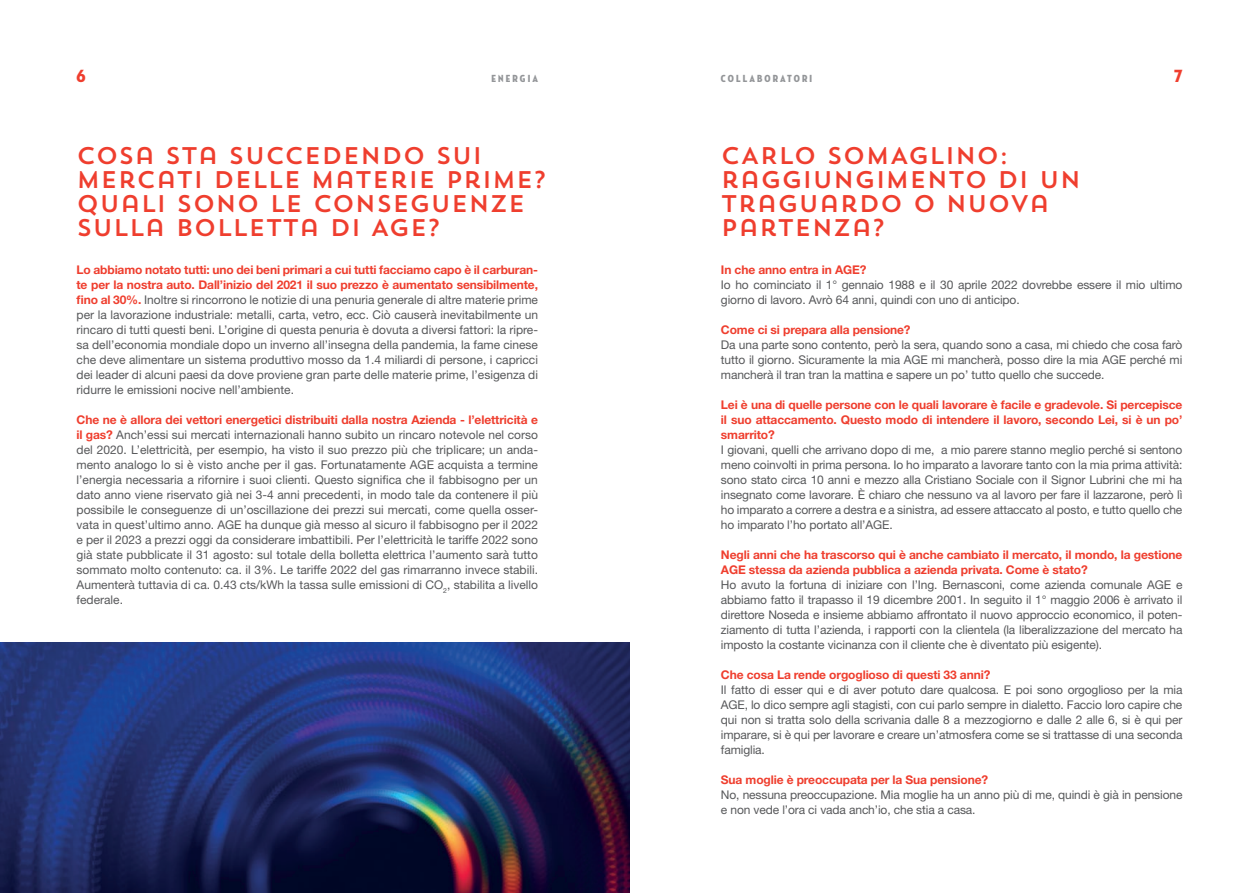
<style>
.page{position:relative;width:1259px;height:893px;background:#fff}
.page>*{position:absolute;margin:0;border:0;box-sizing:border-box;transform-origin:0 0}
.t1{font:24px/24px "Trend Sans One";color:#ef3e2e}
.t2{font:18px "Neutraface Condensed Titling";color:#ef3e2e}
.t3{font:12px/15px "Helvetica Neue LT Std";letter-spacing:-.01em;color:#57585a;text-align:justify}
.t4{font:700 12px/15px "Helvetica Neue LT Std";letter-spacing:-.01em;color:#ef3e2e;text-align:justify}
.t5{font:10.5px "Neutraface Condensed Titling";letter-spacing:.2em;color:#939598}
.s1{font-weight:700;color:#ef3e2e}
</style>
<div class="page">
<img style="left:0;top:642px;width:629px;height:251px">
<h2 class="t2" style="left:77px;top:65px;width:11px">6</h2>
<p class="t5" style="left:491px;top:72px;width:48px">ENERGIA</p>
<p class="t5" style="left:721px;top:72px;width:93px">COLLABORATORI</p>
<h2 class="t2" style="left:1174px;top:65px;width:10px">7</h2>
<h1 class="t1" style="left:77px;top:143px;width:471px">COSA STA SUCCEDENDO SUI<br>MERCATI DELLE MATERIE PRIME?<br>QUALI SONO LE CONSEGUENZE<br>SULLA BOLLETTA DI AGE?</h1>
<p class="t3" style="left:77px;top:262px;width:463px"><span class="s1">Lo abbiamo notato tutti: uno dei beni primari a cui tutti facciamo capo è il carburan&shy;te per la nostra auto. Dall’inizio del 2021 il suo prezzo è aumentato sensibilmente, fino al 30%.</span> Inoltre si rincorrono le notizie di una penuria generale di altre materie prime per la lavorazione industriale: metalli, carta, vetro, ecc. Ciò causerà inevitabilmente un rincaro di tutti questi beni. L’origine di questa penuria è dovuta a diversi fattori: la ripre&shy;sa dell’economia mondiale dopo un inverno all’insegna della pandemia, la fame cinese che deve alimentare un sistema produttivo mosso da 1.4 miliardi di persone, i capricci dei leader di alcuni paesi da dove proviene gran parte delle materie prime, l’esigenza di ridurre le emissioni nocive nell’ambiente.</p>
<p class="t3" style="left:77px;top:412px;width:463px"><span class="s1">Che ne è allora dei vettori energetici distribuiti dalla nostra Azienda - l’elettricità e il gas?</span> Anch’essi sui mercati internazionali hanno subito un rincaro notevole nel corso del 2020. L’elettricità, per esempio, ha visto il suo prezzo più che triplicare; un anda&shy;mento analogo lo si è visto anche per il gas. Fortunatamente AGE acquista a termine l’energia necessaria a rifornire i suoi clienti. Questo significa che il fabbisogno per un dato anno viene riservato già nei 3-4 anni precedenti, in modo tale da contenere il più possibile le conseguenze di un’oscillazione dei prezzi sui mercati, come quella osser&shy;vata in quest’ultimo anno. AGE ha dunque già messo al sicuro il fabbisogno per il 2022 e per il 2023 a prezzi oggi da considerare imbattibili. Per l’elettricità le tariffe 2022 sono già state pubblicate il 31 agosto: sul totale della bolletta elettrica l’aumento sarà tutto sommato molto contenuto: ca. il 3%. Le tariffe 2022 del gas rimarranno invece stabili.<br>Aumenterà tuttavia di ca. 0.43 cts/kWh la tassa sulle emissioni di CO<sub>2</sub>, stabilita a livello federale.</p>
<h1 class="t1" style="left:721px;top:143px;width:361px">CARLO SOMAGLINO:<br>RAGGIUNGIMENTO DI UN<br>TRAGUARDO O NUOVA<br>PARTENZA?</h1>
<p class="t4" style="left:721px;top:262px;width:147px">In che anno entra in AGE?</p>
<p class="t3" style="left:721px;top:277px;width:463px">Io ho cominciato il 1° gennaio 1988 e il 30 aprile 2022 dovrebbe essere il mio ultimo giorno di lavoro. Avrò 64 anni, quindi con uno di anticipo.</p>
<p class="t4" style="left:721px;top:322px;width:191px">Come ci si prepara alla pensione?</p>
<p class="t3" style="left:721px;top:337px;width:463px">Da una parte sono contento, però la sera, quando sono a casa, mi chiedo che cosa farò tutto il giorno. Sicuramente la mia AGE mi mancherà, posso dire la mia AGE perché mi mancherà il tran tran la mattina e sapere un po’ tutto quello che succede.</p>
<p class="t4" style="left:721px;top:397px;width:463px">Lei è una di quelle persone con le quali lavorare è facile e gradevole. Si percepisce il suo attaccamento. Questo modo di intendere il lavoro, secondo Lei, si è un po’ smarrito?</p>
<p class="t3" style="left:721px;top:442px;width:463px">I giovani, quelli che arrivano dopo di me, a mio parere stanno meglio perché si sentono meno coinvolti in prima persona. Io ho imparato a lavorare tanto con la mia prima attività: sono stato circa 10 anni e mezzo alla Cristiano Sociale con il Signor Lubrini che mi ha insegnato come lavorare. È chiaro che nessuno va al lavoro per fare il lazzarone, però lì ho imparato a correre a destra e a sinistra, ad essere attaccato al posto, e tutto quello che ho imparato l’ho portato all’AGE.</p>
<p class="t4" style="left:721px;top:547px;width:463px">Negli anni che ha trascorso qui è anche cambiato il mercato, il mondo, la gestione<br>AGE stessa da azienda pubblica a azienda privata. Come è stato?</p>
<p class="t3" style="left:721px;top:577px;width:463px">Ho avuto la fortuna di iniziare con l’Ing. Bernasconi, come azienda comunale AGE e abbiamo fatto il trapasso il 19 dicembre 2001. In seguito il 1° maggio 2006 è arrivato il direttore Noseda e insieme abbiamo affrontato il nuovo approccio economico, il poten&shy;ziamento di tutta l’azienda, i rapporti con la clientela (la liberalizzazione del mercato ha imposto la costante vicinanza con il cliente che è diventato più esigente).</p>
<p class="t4" style="left:721px;top:667px;width:271px">Che cosa La rende orgoglioso di questi 33 anni?</p>
<p class="t3" style="left:721px;top:682px;width:463px">Il fatto di esser qui e di aver potuto dare qualcosa. E poi sono orgoglioso per la mia AGE, lo dico sempre agli stagisti, con cui parlo sempre in dialetto. Faccio loro capire che qui non si tratta solo della scrivania dalle 8 a mezzogiorno e dalle 2 alle 6, si è qui per imparare, si è qui per lavorare e creare un’atmosfera come se si trattasse di una seconda famiglia.</p>
<p class="t4" style="left:721px;top:772px;width:269px">Sua moglie è preoccupata per la Sua pensione?</p>
<p class="t3" style="left:721px;top:787px;width:463px">No, nessuna preoccupazione. Mia moglie ha un anno più di me, quindi è già in pensione e non vede l’ora ci vada anch’io, che stia a casa.</p>
</div>
